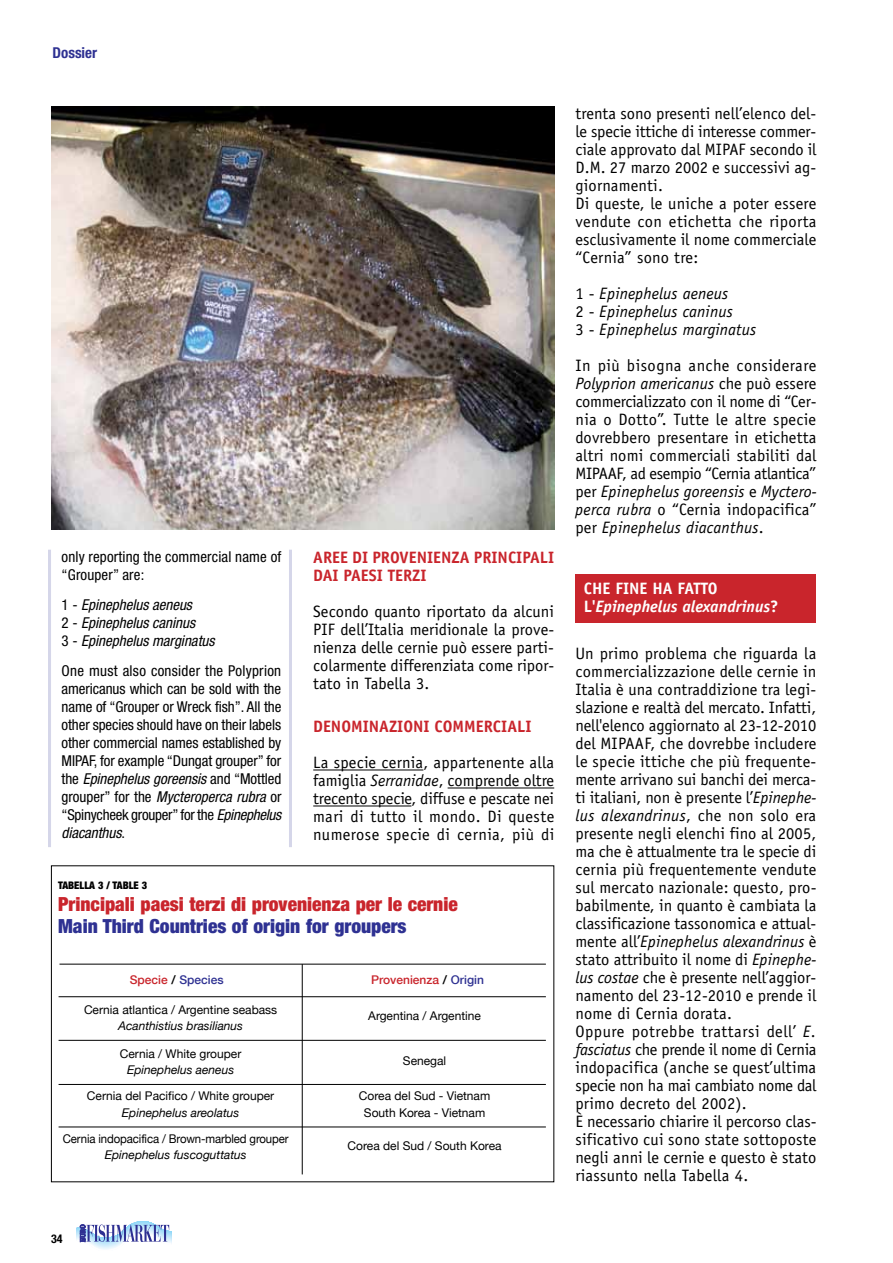
<style>
.page{position:relative;width:893px;height:1263px;background:#fff}
.page>*{position:absolute;margin:0;border:0;box-sizing:border-box;transform-origin:0 0}
.t1{font:900 condensed 19.5px "Helvetica Neue";color:#c9252c}
.t2{font:900 condensed 19.5px "Helvetica Neue";color:#2e3192}
.t3{font:16.5px/18px "Officina Sans";color:#000;text-align:justify}
.t4{font:700 16.5px/18px "Officina Sans";color:#c9252c}
.t5{font:italic 16.5px/18px "Officina Sans";letter-spacing:.005em;color:#000}
.t6{font:italic 700 16.5px/18px "Officina Sans";color:#fff}
.t7{font:condensed 15px/18px "Helvetica Neue";letter-spacing:-.005em;color:#000}
.t8{font:italic condensed 15px/18px "Helvetica Neue";color:#000}
.t9{font:700 condensed 15px "Helvetica Neue";color:#2e3192}
.t10{font:12px/16.5px "Helvetica Neue";color:#000;text-align:center}
.t11{font:italic 12px "Helvetica Neue";color:#000}
.t12{font:12px "Helvetica Neue";color:#000;scale:.95 1}
.t13{font:500 12px "Helvetica Neue";color:#c9252c}
.t14{font:500 12px "Helvetica Neue";color:#2e3192}
.t15{font:700 condensed 12px "Helvetica Neue";color:#000}
.t16{font:900 condensed 10.5px "Helvetica Neue";color:#000}
.s1{font-style:normal}
.s2{font-style:italic}
.s3{color:#c9252c}
.s4{color:#000}
.s5{color:#2e3192}
</style>
<div class="page">
<svg style="left:77px;top:1221px;width:94px;height:29px"></svg>
<hr style="left:289px;top:550px;width:3px;height:297px;background:#d5d6e9">
<hr style="left:48px;top:550px;width:3px;height:297px;background:#d5d6e9">
<img style="left:51px;top:106px;width:503px;height:423px">
<hr style="left:313px;top:770px;width:110px;height:1px;background:#000">
<hr style="left:448px;top:788px;width:106px;height:1px;background:#000">
<hr style="left:313px;top:806px;width:98px;height:1px;background:#000">
<hr style="left:302px;top:964px;width:1px;height:210px;background:#000">
<hr style="left:59px;top:964px;width:487px;height:1px;background:#000">
<hr style="left:59px;top:996px;width:487px;height:1px;background:#000">
<hr style="left:59px;top:1040px;width:487px;height:1px;background:#000">
<hr style="left:59px;top:1084px;width:487px;height:1px;background:#000">
<hr style="left:59px;top:1127px;width:487px;height:1px;background:#000">
<div style="left:575px;top:574px;width:241px;height:48px;background:#c9252c"></div>
<p class="t9" style="left:53px;top:44px;width:46px">Dossier</p>
<p class="t7" style="left:62px;top:547px;width:221px">only reporting the commercial name of “Grouper” are:</p>
<p class="t8" style="left:62px;top:595px;width:155px"><span class="s1">1 -</span> Epinephelus aeneus<br><span class="s1">2 -</span> Epinephelus caninus<br><span class="s1">3 -</span> Epinephelus marginatus</p>
<p class="t7" style="left:62px;top:661px;width:221px;text-align:justify">One must also consider the Polyprion americanus which can be sold with the name of “Grouper or Wreck fish”. All the other species should have on their labels other commercial names established by MIPAF, for example “Dungat grouper” for the <span class="s2">Epinephelus goreensis</span> and “Mottled grouper” for the <span class="s2">Mycteroperca rubra</span> or “Spinycheek grouper” for the <span class="s2">Epinephelus diacanthus</span>.</p>
<p class="t4" style="left:313px;top:548px;width:242px">AREE DI PROVENIENZA PRINCIPALI<br>DAI PAESI TERZI</p>
<p class="t3" style="left:313px;top:602px;width:243px">Secondo quanto riportato da alcuni PIF dell’Italia meridionale la prove&shy;nienza delle cernie può essere parti&shy;colarmente differenziata come ripor&shy;tato in Tabella 3.</p>
<p class="t4" style="left:313px;top:717px;width:220px">DENOMINAZIONI COMMERCIALI</p>
<p class="t3" style="left:313px;top:754px;width:243px">La specie cernia, appartenente alla famiglia <span class="s2">Serranidae</span>, comprende oltre trecento specie, diffuse e pescate nei mari di tutto il mondo. Di queste numerose specie di cernia, più di</p>
<p class="t16" style="left:58px;top:879px;width:91px">TABELLA 3 / TABLE 3</p>
<p class="t1" style="left:58px;top:892px;width:401px">Principali paesi terzi di provenienza per le cernie</p>
<p class="t2" style="left:58px;top:914px;width:350px">Main Third Countries of origin for groupers</p>
<p class="t14" style="left:130px;top:972px;width:95px"><span class="s3">Specie</span> <span class="s4">/</span> Species</p>
<p class="t13" style="left:371px;top:972px;width:114px">Provenienza <span class="s4">/</span> <span class="s5">Origin</span></p>
<p class="t10" style="left:368px;top:1008px;width:114px">Argentina / Argentine</p>
<p class="t10" style="left:120px;top:1045px;width:123px">Cernia / White grouper</p>
<p class="t11" style="left:127px;top:1063px;width:109px">Epinephelus aeneus</p>
<p class="t10" style="left:84px;top:1001px;width:195px">Cernia atlantica / Argentine seabass</p>
<p class="t11" style="left:118px;top:1018px;width:126px">Acanthistius brasilianus</p>
<p class="t10" style="left:403px;top:1052px;width:45px">Senegal</p>
<p class="t10" style="left:87px;top:1087px;width:189px">Cernia del Pacifico / White grouper</p>
<p class="t11" style="left:122px;top:1105px;width:119px">Epinephelus areolatus</p>
<p class="t12" style="left:63px;top:1131px;width:239px">Cernia indopacifica / Brown-marbled grouper</p>
<p class="t11" style="left:105px;top:1148px;width:143px">Epinephelus fuscoguttatus</p>
<p class="t10" style="left:359px;top:1087px;width:133px">Corea del Sud - Vietnam<br>South Korea - Vietnam</p>
<p class="t10" style="left:348px;top:1137px;width:156px">Corea del Sud / South Korea</p>
<p class="t3" style="left:575px;top:104px;width:243px;text-align:left">trenta sono presenti nell’elenco del&shy;le specie ittiche di interesse commer&shy;ciale approvato dal MIPAF secondo il<br>D.M. 27 marzo 2002 e successivi ag&shy;giornamenti.<br>Di queste, le uniche a poter essere vendute con etichetta che riporta esclusivamente il nome commerciale “Cernia” sono tre:</p>
<p class="t5" style="left:575px;top:284px;width:182px"><span class="s1">1 -</span> Epinephelus aeneus<br><span class="s1">2 -</span> Epinephelus caninus<br><span class="s1">3 -</span> Epinephelus marginatus</p>
<p class="t3" style="left:575px;top:356px;width:243px">In più bisogna anche considerare <span class="s2">Polyprion americanus</span> che può essere commercializzato con il nome di “Cer&shy;nia o Dotto”. Tutte le altre specie dovrebbero presentare in etichetta altri nomi commerciali stabiliti dal MIPAAF, ad esempio “Cernia atlantica” per <span class="s2">Epinephelus goreensis</span> e <span class="s2">Myctero&shy;perca rubra</span> o “Cernia indopacifica” per <span class="s2">Epinephelus diacanthus</span>.</p>
<p class="t6" style="left:584px;top:579px;width:196px"><span class="s1">CHE FINE HA FATTO<br>L'</span>Epinephelus alexandrinus<span class="s1">?</span></p>
<p class="t3" style="left:575px;top:644px;width:243px;text-align:left">Un primo problema che riguarda la commercializzazione delle cernie in Italia è una contraddizione tra legi&shy;slazione e realtà del mercato. Infatti, nell'elenco aggiornato al 23-12-2010 del MIPAAF, che dovrebbe includere le specie ittiche che più frequente&shy;mente arrivano sui banchi dei merca&shy;ti italiani, non è presente l’<span class="s2">Epinephe&shy;lus alexandrinus</span>, che non solo era presente negli elenchi fino al 2005, ma che è attualmente tra le specie di cernia più frequentemente vendute sul mercato nazionale: questo, pro&shy;babilmente, in quanto è cambiata la classificazione tassonomica e attual&shy;mente all’<span class="s2">Epinephelus alexandrinus</span> è stato attribuito il nome di <span class="s2">Epinephe&shy;lus costae</span> che è presente nell’aggior&shy;namento del 23-12-2010 e prende il nome di Cernia dorata.<br>Oppure potrebbe trattarsi dell’ <span class="s2">E. fasciatus</span> che prende il nome di Cernia indopacifica (anche se quest’ultima specie non ha mai cambiato nome dal primo decreto del 2002).<br>È necessario chiarire il percorso clas&shy;sificativo cui sono state sottoposte negli anni le cernie e questo è stato riassunto nella Tabella 4.</p>
<p class="t15" style="left:51px;top:1231px;width:13px">34</p>
</div>
